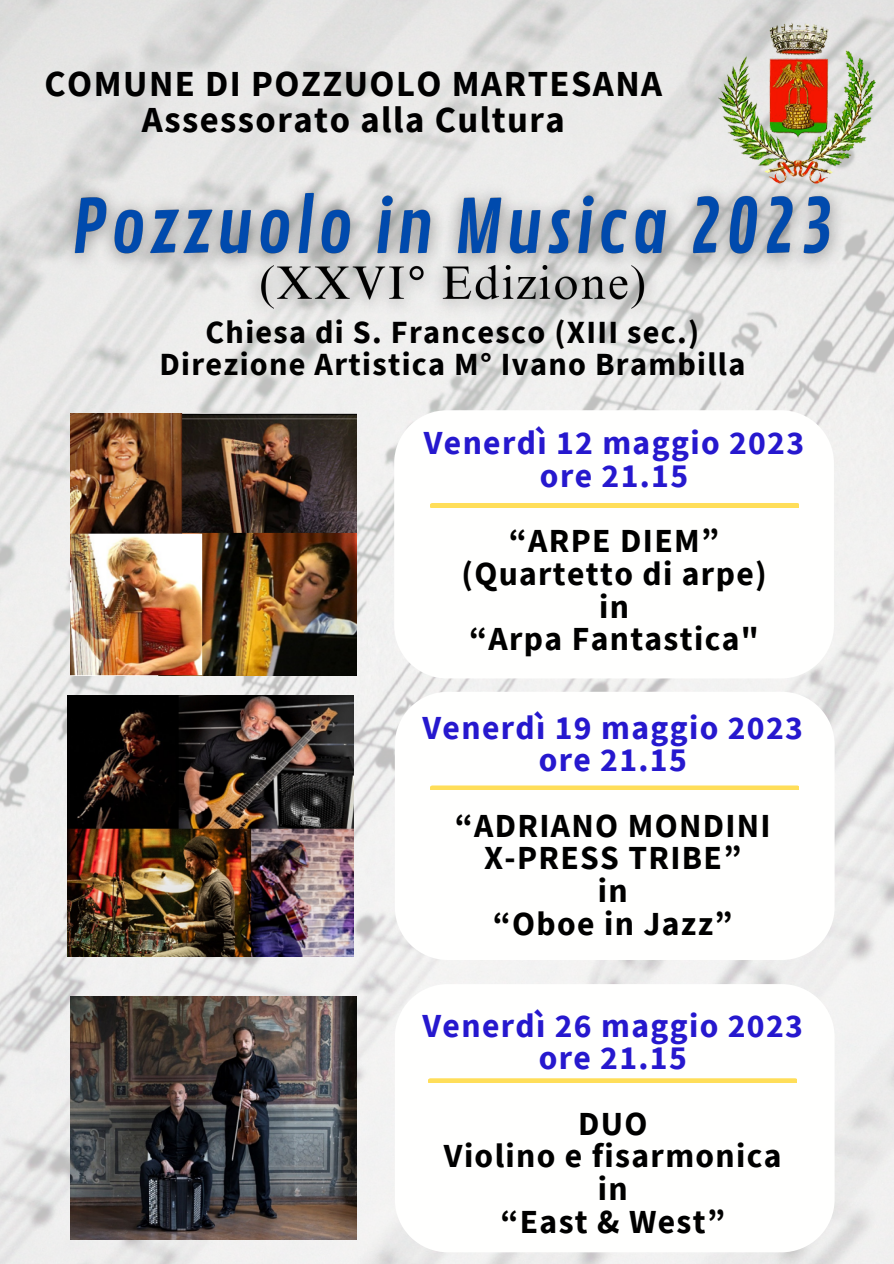
<style>
.page{position:relative;width:894px;height:1264px;background:#fff}
.page>*{position:absolute;margin:0;border:0;box-sizing:border-box;transform-origin:0 0}
.t1{font:700 36.6px/36px "Source Sans Pro";letter-spacing:.04em;color:#000;text-align:center}
.t2{font:700 33.6px/32.7px "Source Sans Pro";letter-spacing:.04em;color:#000;text-align:center}
.t3{font:700 33.6px/32.7px "Source Sans Pro";letter-spacing:.04em;color:#2618ce;text-align:center}
.t4{font:700 32.25px/32.2px "Source Sans Pro";letter-spacing:.04em;color:#000;text-align:center}
</style>
<div class="page">
<img style="left:0;top:0;width:893px;height:1263px">
<img style="left:68px;top:695px;width:286px;height:261px">
<img style="left:70px;top:996px;width:286px;height:242px">
<img style="left:715px;top:16px;width:164px;height:172px">
<svg style="left:394px;top:410px;width:439px;height:268px"></svg>
<svg style="left:429px;top:503px;width:369px;height:4px"></svg>
<svg style="left:395px;top:691px;width:439px;height:269px"></svg>
<svg style="left:395px;top:984px;width:439px;height:268px"></svg>
<svg style="left:429px;top:785px;width:369px;height:4px"></svg>
<svg style="left:427px;top:1078px;width:369px;height:4px"></svg>
<img style="left:70px;top:414px;width:286px;height:261px">
<img style="left:47px;top:162px;width:814px;height:178px">
<p class="t1" style="left:44px;top:65px;width:619px">COMUNE DI POZZUOLO MARTESANA<br>Assessorato alla Cultura</p>
<p class="t4" style="left:159px;top:315px;width:587px">Chiesa di S. Francesco (XIII sec.)<br>Direzione Artistica M° Ivano Brambilla</p>
<p class="t3" style="left:424px;top:426px;width:381px">Venerdì 12 maggio 2023 ore 21.15</p>
<p class="t2" style="left:461px;top:524px;width:307px">“ARPE DIEM” (Quartetto di arpe) in<br>“Arpa Fantastica"</p>
<p class="t3" style="left:422px;top:710px;width:381px">Venerdì 19 maggio 2023 ore 21.15</p>
<p class="t2" style="left:454px;top:808px;width:317px">“ADRIANO MONDINI<br>X-PRESS TRIBE”<br>in<br>“Oboe in Jazz”</p>
<p class="t3" style="left:422px;top:1008px;width:381px">Venerdì 26 maggio 2023 ore 21.15</p>
<p class="t2" style="left:444px;top:1106px;width:339px">DUO<br>Violino e fisarmonica in<br>“East &amp; West”</p>
</div>
